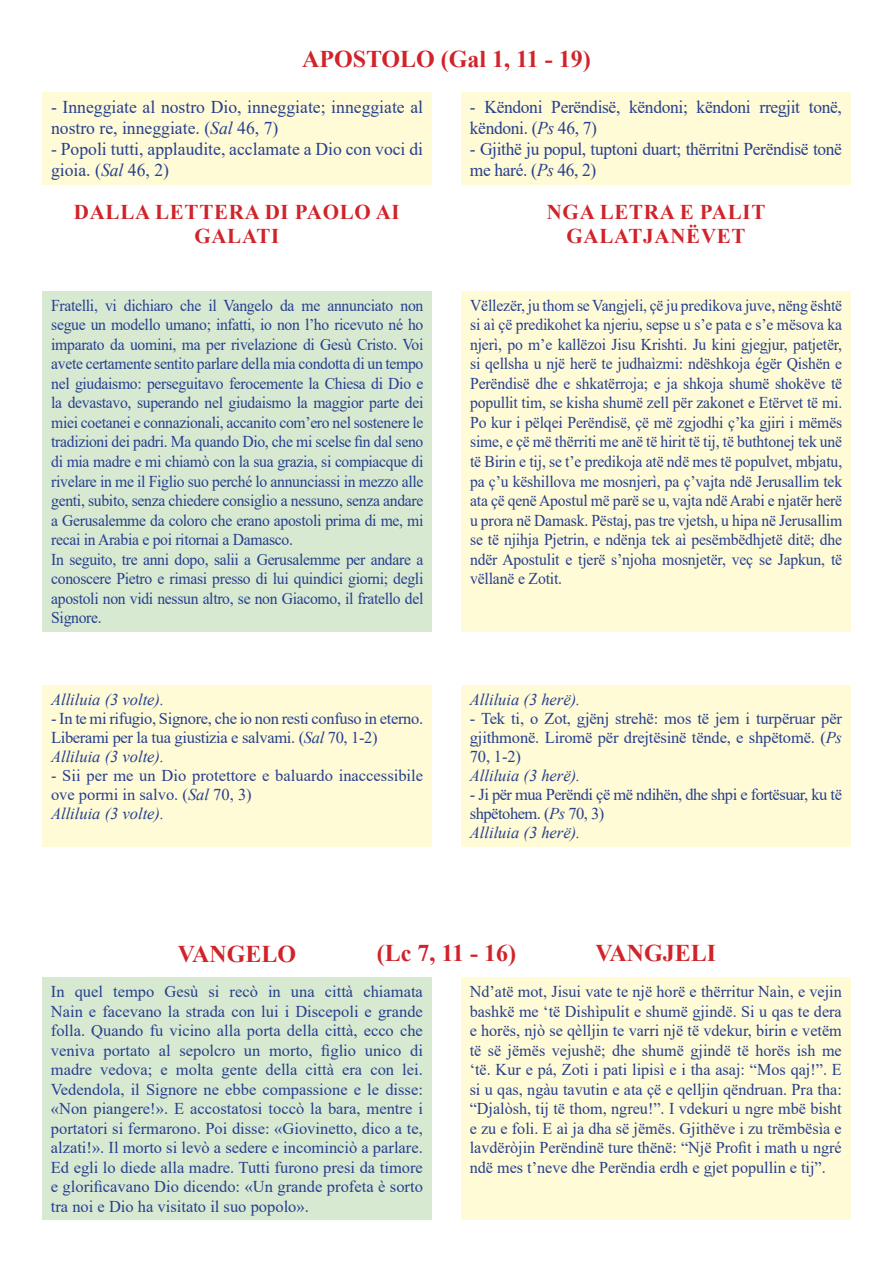
<style>
.page{position:relative;width:893px;height:1263px;background:#fff}
.page>*{position:absolute;margin:0;border:0;box-sizing:border-box;transform-origin:0 0}
.t1{font:700 24px "Times New Roman";color:#d1232a}
.t2{font:700 21px/24.2px "Times New Roman";letter-spacing:.035em;color:#d1232a;text-align:center}
.t3{font:18px/21px "Times New Roman";color:#253f8e}
.t4{font:18px/21px "Times New Roman";letter-spacing:-.02em;color:#253f8e}
.t5{font:16.5px/19.5px "Times New Roman";letter-spacing:-.02em;color:#253f8e;scale:.95 1}
.t6{font:16.5px/19.5px "Times New Roman";letter-spacing:-.02em;color:#253f8e;text-align:justify}
.t7{font:16.5px/18.9px "Times New Roman";color:#253f8e}
.t8{font:italic 16.5px "Times New Roman";color:#253f8e}
.s1{font-style:italic}
</style>
<div class="page">
<div style="left:461px;top:92px;width:389px;height:93px;background:#fffbd6"></div>
<div style="left:43px;top:92px;width:389px;height:93px;background:#fffbd6"></div>
<div style="left:43px;top:685px;width:389px;height:161px;background:#fffbd6"></div>
<div style="left:461px;top:685px;width:389px;height:161px;background:#fffbd6"></div>
<div style="left:43px;top:291px;width:389px;height:340px;background:#d8e9d2"></div>
<div style="left:462px;top:291px;width:389px;height:340px;background:#fffbd6"></div>
<div style="left:42px;top:977px;width:389px;height:243px;background:#d8e9d2"></div>
<div style="left:461px;top:977px;width:389px;height:243px;background:#fffbd6"></div>
<h1 class="t1" style="left:302px;top:42px;width:290px">APOSTOLO (Gal 1, 11 - 19)</h1>
<p class="t3" style="left:51px;top:96px;width:374px">- Inneggiate al nostro Dio, inneggiate; inneggiate al nostro re, inneggiate. (<span class="s1">Sal</span> 46, 7)</p>
<p class="t3" style="left:51px;top:138px;width:374px">- Popoli tutti, applaudite, acclamate a Dio con voci di gioia. (<span class="s1">Sal</span> 46, 2)</p>
<p class="t2" style="left:74px;top:199px;width:327px">DALLA LETTERA DI PAOLO AI<br>GALATI</p>
<p class="t4" style="left:470px;top:96px;width:374px">- Kёndoni Perёndisё, kёndoni; kёndoni rregjit tonё, kёndoni. (<span class="s1">Ps</span> 46, 7)</p>
<p class="t4" style="left:470px;top:138px;width:374px">- Gjithё ju popul, tuptoni duart; thёrritni Perёndisё tonё me haré. (<span class="s1">Ps</span> 46, 2)</p>
<p class="t2" style="left:547px;top:199px;width:220px">NGA LETRA E PALIT<br>GALATJANЁVET</p>
<p class="t5" style="left:51px;top:295px;width:393px">Fratelli, vi dichiaro che il Vangelo da me annunciato non segue un modello umano; infatti, io non l’ho ricevuto né ho imparato da uomini, ma per rivelazione di Gesù Cristo. Voi avete certamente sentito parlare della mia condotta di un tempo nel giudaismo: perseguitavo ferocemente la Chiesa di Dio e la devastavo, superando nel giudaismo la maggior parte dei miei coetanei e connazionali, accanito com’ero nel sostenere le tradizioni dei padri. Ma quando Dio, che mi scelse fin dal seno di mia madre e mi chiamò con la sua grazia, si compiacque di rivelare in me il Figlio suo perché lo annunciassi in mezzo alle genti, subito, senza chiedere consiglio a nessuno, senza andare a Gerusalemme da coloro che erano apostoli prima di me, mi recai in Arabia e poi ritornai a Damasco.<br>In seguito, tre anni dopo, salii a Gerusalemme per andare a conoscere Pietro e rimasi presso di lui quindici giorni; degli apostoli non vidi nessun altro, se non Giacomo, il fratello del Signore.</p>
<p class="t5" style="left:470px;top:295px;width:393px;text-align:justify">Vёllezёr, ju thom se Vangjeli, çё ju predikova juve, nёng ёshtё si aì çë predikohet ka njeriu, sepse u s’e pata e s’e mёsova ka njerì, po m’e kallёzoi Jisu Krishti. Ju kini gjegjur, patjetër, si qellsha u njё herё te judhaìzmi: ndëshkoja égër Qishёn e Perёndisё dhe e shkatёrroja; e ja shkoja shumё shokёve tё popullit tim, se kisha shumё zell pёr zakonet e Etërvet tё mi.<br>Po kur i pёlqei Perёndisё, çё mё zgjodhi ç’ka gjiri i mëmës sime, e çë më thërriti me anё tё hirit tё tij, tё buthtonej tek unё tё Birin e tij, se t’e predikoja atё ndë mes të populvet, mbjatu, pa ç’u kёshillova me mosnjerì, pa ç’vajta ndё Jerusallim tek ata çё qenё Apostul mё parë se u, vajta ndё Arabi e njatёr herё u prora nё Damask. Pёstaj, pas tre vjetsh, u hipa nё Jerusallim se tё njihja Pjetrin, e ndёnja tek aì pesёmbёdhjetё ditё; dhe ndёr Apostulit e tjerё s’njoha mosnjetёr, veç se Japkun, tё vёllanё e Zotit.</p>
<p class="t8" style="left:51px;top:688px;width:115px">Alliluia (3 volte).</p>
<p class="t6" style="left:51px;top:708px;width:374px;line-height:19px;text-align:left">- In te mi rifugio, Signore, che io non resti confuso in eterno.<br>Liberami per la tua giustizia e salvami. (<span class="s1">Sal</span> 70, 1-2)<br><span class="s1">Alliluia (3 volte).</span></p>
<p class="t7" style="left:51px;top:765px;width:374px">- Sii per me un Dio protettore e baluardo inaccessibile ove pormi in salvo. (<span class="s1">Sal</span> 70, 3)<br><span class="s1">Alliluia (3 volte).</span></p>
<p class="t8" style="left:470px;top:688px;width:112px">Alliluia (3 herё).</p>
<p class="t6" style="left:470px;top:708px;width:374px;line-height:19px">- Tek ti, o Zot, gjënj strehё: mos tё jem i turpёruar pёr gjithmonё. Liromë për drejtёsinё tёnde, e shpёtomё. (<span class="s1">Ps </span>70, 1-2)</p>
<p class="t8" style="left:470px;top:764px;width:112px">Alliluia (3 herё).</p>
<p class="t6" style="left:470px;top:784px;width:374px;line-height:18.9px;text-align:left">- Ji për mua Perёndi çё mё ndihёn, dhe shpi e fortёsuar, ku tё shpёtohem. (<span class="s1">Ps</span> 70, 3)<br><span class="s1">Alliluia (3 herё).</span></p>
<h1 class="t1" style="left:178px;top:936px;width:120px">VANGELO</h1>
<h1 class="t1" style="left:377px;top:935px;width:141px">(Lc 7, 11 - 16)</h1>
<h1 class="t1" style="left:595px;top:935px;width:122px">VANGJELI</h1>
<p class="t6" style="left:51px;top:982px;width:374px">In quel tempo Gesù si recò in una città chiamata Nain e facevano la strada con lui i Discepoli e grande folla. Quando fu vicino alla porta della città, ecco che veniva portato al sepolcro un morto, figlio unico di madre vedova; e molta gente della città era con lei.<br>Vedendola, il Signore ne ebbe compassione e le disse: «Non piangere!». E accostatosi toccò la bara, mentre i portatori si fermarono. Poi disse: «Giovinetto, dico a te, alzati!». Il morto si levò a sedere e incominciò a parlare.<br>Ed egli lo diede alla madre. Tutti furono presi da timore e glorificavano Dio dicendo: «Un grande profeta è sorto tra noi e Dio ha visitato il suo popolo».</p>
<p class="t6" style="left:470px;top:982px;width:374px">Nd’atë mot, Jisui vate te një horë e thërritur Naìn, e vejin bashkë me ‘të Dishìpulit e shumë gjindë. Si u qas te dera e horës, njò se qèlljin te varri një të vdekur, birin e vetëm të së jëmës vejushë; dhe shumë gjindë të horës ish me ‘të. Kur e pá, Zoti i pati lipisì e i tha asaj: “Mos qaj!”. E si u qas, ngàu tavutin e ata çë e qelljin qëndruan. Pra tha: “Djalòsh, tij të thom, ngreu!”. I vdekuri u ngre mbë bisht e zu e foli. E aì ja dha së jëmës. Gjithëve i zu trëmbësìa e lavdëròjin Perëndinë ture thënë: “Një Profit i math u ngré ndë mes t’neve dhe Perëndia erdh e gjet popullin e tij”.</p>
</div>
